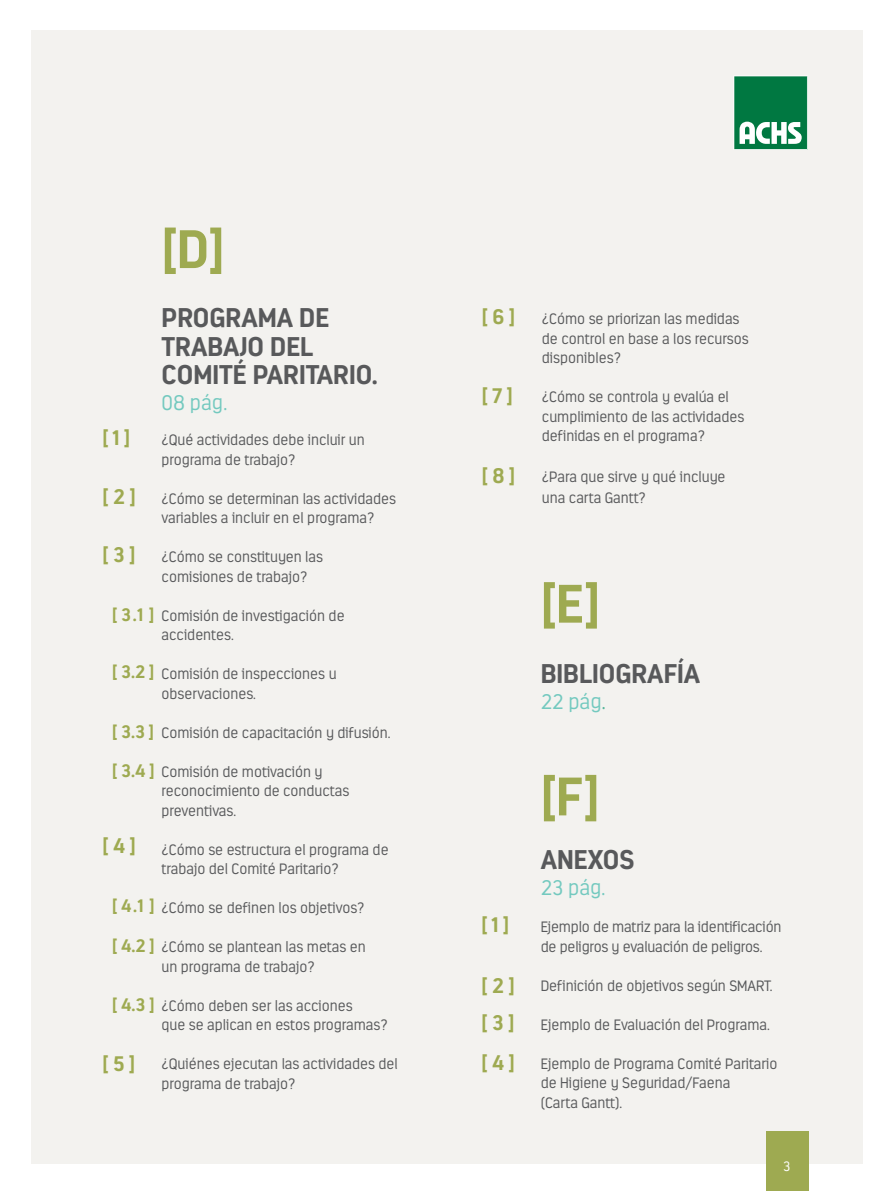
<style>
.page{position:relative;width:893px;height:1191px;background:#fff}
.page>*{position:absolute;margin:0;border:0;box-sizing:border-box;transform-origin:0 0}
.t1{font:700 54px "Estandar";color:#9eaa51}
.t2{font:700 27px/28.5px "Estandar";color:#58595b}
.t3{font:700 21px "Estandar";color:#9eaa51}
.t4{font:300 21px "Estandar";color:#73c9bf}
.t5{font:700 18px "Estandar";color:#9eaa51}
.t6{font:300 15px/19.5px "Estandar";color:#58595b}
.t7{font:300 13.5px "Estandar";color:#fff}
.s1{color:#57b59a}
</style>
<div class="page">
<div style="left:31px;top:30px;width:831px;height:1133px;background:#f3f2ef"></div>
<div style="left:766px;top:1131px;width:42px;height:60px;background:#9eaa51"></div>
<svg style="left:734px;top:76px;width:74px;height:74px;background:#319266"></svg>
<h1 class="t1" style="left:162px;top:216px;width:64px">[D]</h1>
<h2 class="t2" style="left:162px;top:303px;width:218px">PROGRAMA DE<br>TRABAJO DEL<br>COMITÉ PARITARIO.</h2>
<h3 class="t4" style="left:162px;top:390px;width:67px">08 pág.</h3>
<h3 class="t3" style="left:482px;top:303px;width:35px">[ 6 ]</h3>
<h3 class="t3" style="left:482px;top:383px;width:32px">[ 7 ]</h3>
<h3 class="t3" style="left:102px;top:425px;width:29px">[ 1 ]</h3>
<p class="t6" style="left:162px;top:430px;width:205px">¿Qué actividades debe incluir un programa de trabajo?</p>
<p class="t6" style="left:162px;top:488px;width:236px">¿Cómo se determinan las actividades variables a incluir en el programa?</p>
<p class="t6" style="left:162px;top:547px;width:163px">¿Cómo se constituyen las comisiones de trabajo?</p>
<p class="t6" style="left:162px;top:605px;width:185px">Comisión de investigación de accidentes.</p>
<p class="t6" style="left:162px;top:664px;width:176px">Comisión de inspecciones u observaciones.</p>
<p class="t6" style="left:162px;top:722px;width:231px">Comisión de capacitación y difusión.</p>
<p class="t6" style="left:162px;top:761px;width:189px">Comisión de motivación y reconocimiento de conductas preventivas.</p>
<p class="t6" style="left:162px;top:839px;width:229px">¿Cómo se estructura el programa de trabajo del Comité Paritario?</p>
<p class="t6" style="left:162px;top:898px;width:204px">¿Cómo se definen los objetivos?</p>
<p class="t6" style="left:162px;top:937px;width:206px">¿Cómo se plantean las metas en un programa de trabajo?</p>
<p class="t6" style="left:162px;top:995px;width:228px">¿Cómo deben ser las acciones<br>que se aplican en estos programas?</p>
<p class="t6" style="left:162px;top:1054px;width:238px">¿Quiénes ejecutan las actividades del programa de trabajo?</p>
<h3 class="t3" style="left:482px;top:462px;width:35px">[ 8 ]</h3>
<h3 class="t3" style="left:102px;top:484px;width:35px">[ 2 ]</h3>
<h3 class="t3" style="left:102px;top:541px;width:34px">[ 3 ]</h3>
<p class="t5" style="left:112px;top:603px;width:44px">[ 3.1 ]</p>
<p class="t5" style="left:112px;top:660px;width:44px">[ 3.2 ]</p>
<p class="t5" style="left:112px;top:720px;width:44px">[ 3.3 ]</p>
<p class="t5" style="left:112px;top:759px;width:44px">[ 3.4 ]</p>
<h3 class="t3" style="left:102px;top:832px;width:35px">[ 4 ]</h3>
<p class="t5" style="left:112px;top:894px;width:44px">[ 4.1 ]</p>
<h3 class="t3" style="left:482px;top:912px;width:29px">[ 1 ]</h3>
<p class="t5" style="left:112px;top:934px;width:44px">[ 4.2 ]</p>
<h3 class="t3" style="left:482px;top:972px;width:35px">[ 2 ]</h3>
<p class="t5" style="left:112px;top:993px;width:44px">[ 4.3 ]</p>
<h3 class="t3" style="left:482px;top:1009px;width:34px">[ 3 ]</h3>
<h3 class="t3" style="left:102px;top:1051px;width:34px">[ 5 ]</h3>
<h3 class="t3" style="left:482px;top:1049px;width:35px">[ 4 ]</h3>
<p class="t6" style="left:542px;top:309px;width:208px">¿Cómo se priorizan las medidas de control en base a los recursos disponibles?</p>
<p class="t6" style="left:542px;top:387px;width:204px">¿Cómo se controla y evalúa el cumplimiento de las actividades definidas en el programa?</p>
<p class="t6" style="left:542px;top:466px;width:185px;line-height:21px">¿Para que sirve y qué incluye una carta Gantt?</p>
<h1 class="t1" style="left:541px;top:571px;width:61px">[E]</h1>
<h2 class="t2" style="left:541px;top:659px;width:161px">BIBLIOGRAFÍA</h2>
<h3 class="t4" style="left:541px;top:689px;width:66px">22 pág<span class="s1">.</span></h3>
<h1 class="t1" style="left:541px;top:763px;width:60px">[F]</h1>
<h2 class="t2" style="left:541px;top:845px;width:95px">ANEXOS</h2>
<h3 class="t4" style="left:541px;top:875px;width:66px">23 pág.</h3>
<p class="t6" style="left:541px;top:917px;width:242px">Ejemplo de matriz para la identificación de peligros y evaluación de peligros.</p>
<p class="t6" style="left:541px;top:975px;width:233px">Definición de objetivos según SMART.</p>
<p class="t6" style="left:541px;top:1014px;width:231px">Ejemplo de Evaluación del Programa.</p>
<p class="t6" style="left:541px;top:1053px;width:238px">Ejemplo de Programa Comité Paritario de Higiene y Seguridad/Faena<br>(Carta Gantt).</p>
<p class="t7" style="left:783px;top:1158px;width:9px">3</p>
</div>
